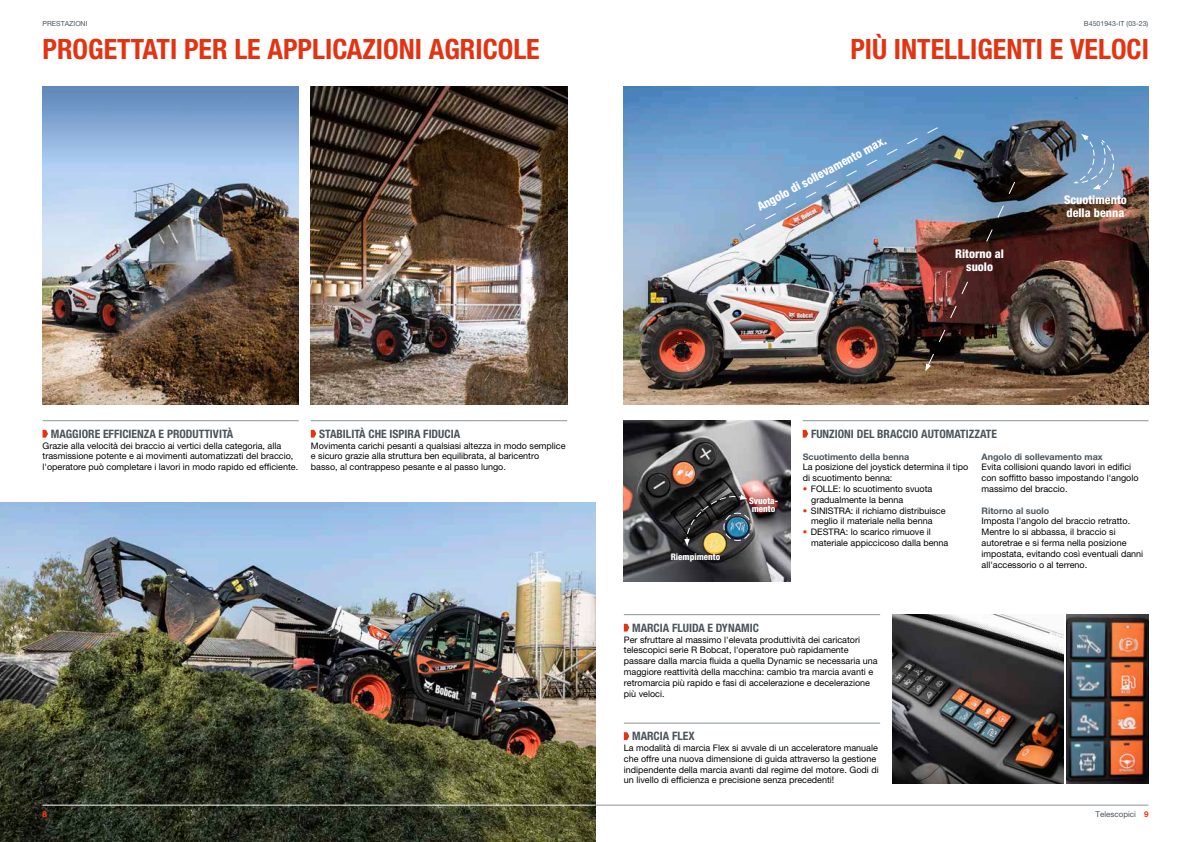
<style>
.page{position:relative;width:1191px;height:842px;background:#fff}
.page>*{position:absolute;margin:0;border:0;box-sizing:border-box;transform-origin:0 0}
.t1{font:700 condensed 28px "Helvetica Neue LT Pro";color:#e43312}
.t2{font:800 condensed 12px/13px "Helvetica Neue LT Pro";color:#fff;text-align:center}
.t3{font:700 condensed 11.6px "Helvetica Neue LT Pro";color:#4c555c}
.t4{font:9px/10.8px "Helvetica Neue LT Pro";color:#000}
.t5{font:700 9px "Helvetica Neue LT Pro";color:#4c555c}
.t6{font:800 condensed 9px/8.2px "Helvetica Neue LT Pro";color:#fff;text-align:center}
.t7{font:8px "Helvetica Neue LT Pro";color:#4c555c}
.t8{font:700 8px "Helvetica Neue LT Pro";color:#e43312}
.t9{font:7px "Helvetica Neue LT Pro";color:#4c555c}
.s1{font-weight:700;color:#e43312}
</style>
<div class="page">
<img style="left:0;top:503px;width:595px;height:339px">
<img style="left:311px;top:87px;width:256px;height:318px">
<img style="left:892px;top:614px;width:171px;height:169px">
<img style="left:1066px;top:614px;width:82px;height:169px">
<img style="left:624px;top:87px;width:524px;height:318px">
<img style="left:624px;top:420px;width:166px;height:162px">
<hr style="left:595px;top:805px;width:553px;height:1px;background:#8b9296">
<hr style="left:43px;top:805px;width:552px;height:1px;background:#fff">
<img style="left:43px;top:87px;width:256px;height:318px">
<img style="left:744px;top:126px;width:195px;height:105px">
<svg style="left:985px;top:181px;width:31px;height:62px;background:#2e3137"></svg>
<img style="left:925px;top:281px;width:44px;height:90px">
<svg style="left:1072px;top:134px;width:42px;height:55px;background:#7da3c6"></svg>
<hr style="left:802px;top:420px;width:346px;height:1px;background:#8b9296">
<svg style="left:802px;top:430px;width:6px;height:8px"></svg>
<hr style="left:311px;top:420px;width:256px;height:1px;background:#8b9296">
<svg style="left:311px;top:430px;width:5px;height:8px"></svg>
<hr style="left:43px;top:420px;width:256px;height:1px;background:#8b9296">
<svg style="left:43px;top:430px;width:5px;height:8px"></svg>
<hr style="left:624px;top:614px;width:256px;height:1px;background:#8b9296">
<svg style="left:624px;top:624px;width:5px;height:7px"></svg>
<hr style="left:624px;top:723px;width:256px;height:1px;background:#8b9296">
<svg style="left:624px;top:732px;width:5px;height:8px"></svg>
<div style="left:740px;top:488px;width:45px;height:33px;background:#000;opacity:.75"></div>
<img style="left:684px;top:495px;width:68px;height:51px">
<p class="t9" style="left:43px;top:19px;width:46px">PRESTAZIONI</p>
<p class="t9" style="left:1084px;top:19px;width:66px">B4501943-IT (03-23)</p>
<h1 class="t1" style="left:43px;top:32px;width:499px">PROGETTATI PER LE APPLICAZIONI AGRICOLE</h1>
<h1 class="t1" style="left:850px;top:32px;width:300px">PIÙ INTELLIGENTI E VELOCI</h1>
<h2 class="t2" style="left:755px;top:201px;width:146px;rotate:-28deg">Angolo di sollevamento max.</h2>
<h2 class="t2" style="left:955px;top:247px;width:50px">Ritorno al suolo</h2>
<h2 class="t2" style="left:1064px;top:193px;width:64px;text-align:left">Scuotimento della benna</h2>
<p class="t3" style="left:51px;top:427px;width:184px">MAGGIORE EFFICIENZA E PRODUTTIVITÀ</p>
<p class="t4" style="left:43px;top:440px;width:257px">Grazie alla velocità dei braccio ai vertici della categoria, alla trasmissione potente e ai movimenti automatizzati del braccio, l'operatore può completare i lavori in modo rapido ed efficiente.</p>
<p class="t3" style="left:319px;top:427px;width:143px">STABILITÀ CHE ISPIRA FIDUCIA</p>
<p class="t3" style="left:811px;top:427px;width:187px">FUNZIONI DEL BRACCIO AUTOMATIZZATE</p>
<p class="t4" style="left:311px;top:440px;width:256px">Movimenta carichi pesanti a qualsiasi altezza in modo semplice e sicuro grazie alla struttura ben equilibrata, al baricentro basso, al contrappeso pesante e al passo lungo.</p>
<p class="t5" style="left:802px;top:451px;width:108px">Scuotimento della benna</p>
<p class="t4" style="left:802px;top:462px;width:167px">La posizione del joystick determina il tipo di scuotimento benna:</p>
<p class="t4" style="left:811px;top:483px;width:123px;text-indent:-8px"><span class="s1">•</span> FOLLE: lo scuotimento svuota gradualmente la benna</p>
<p class="t4" style="left:802px;top:505px;width:144px;text-align:center"><span class="s1">•</span> SINISTRA: il richiamo distribuisce meglio il materiale nella benna</p>
<p class="t4" style="left:811px;top:526px;width:139px;text-indent:-8px"><span class="s1">•</span> DESTRA: lo scarico rimuove il materiale appiccicoso dalla benna</p>
<p class="t5" style="left:981px;top:451px;width:123px">Angolo di sollevamento max</p>
<p class="t4" style="left:981px;top:462px;width:158px">Evita collisioni quando lavori in edifici con soffitto basso impostando l'angolo massimo del braccio.</p>
<p class="t5" style="left:981px;top:505px;width:69px">Ritorno al suolo</p>
<p class="t4" style="left:981px;top:516px;width:163px">Imposta l'angolo del braccio retratto.<br>Mentre lo si abbassa, il braccio si autoretrae e si ferma nella posizione impostata, evitando così eventuali danni all'accessorio o al terreno.</p>
<p class="t6" style="left:749px;top:496px;width:30px">Svuota&shy;mento</p>
<p class="t6" style="left:671px;top:552px;width:51px">Riempimento</p>
<p class="t8" style="left:43px;top:809px;width:6px">8</p>
<p class="t3" style="left:632px;top:621px;width:128px">MARCIA FLUIDA E DYNAMIC</p>
<p class="t4" style="left:624px;top:634px;width:255px">Per sfruttare al massimo l'elevata produttività dei caricatori telescopici serie R Bobcat, l'operatore può rapidamente passare dalla marcia fluida a quella Dynamic se necessaria una maggiore reattività della macchina: cambio tra marcia avanti e retromarcia più rapido e fasi di accelerazione e decelerazione più veloci.</p>
<p class="t3" style="left:632px;top:729px;width:64px">MARCIA FLEX</p>
<p class="t4" style="left:624px;top:742px;width:256px">La modalità di marcia Flex si avvale di un acceleratore manuale che offre una nuova dimensione di guida attraverso la gestione indipendente della marcia avanti dal regime del motore. Godi di un livello di efficienza e precisione senza precedenti!</p>
<p class="t7" style="left:1095px;top:810px;width:54px">Telescopici <span class="s1">9</span></p>
</div>
